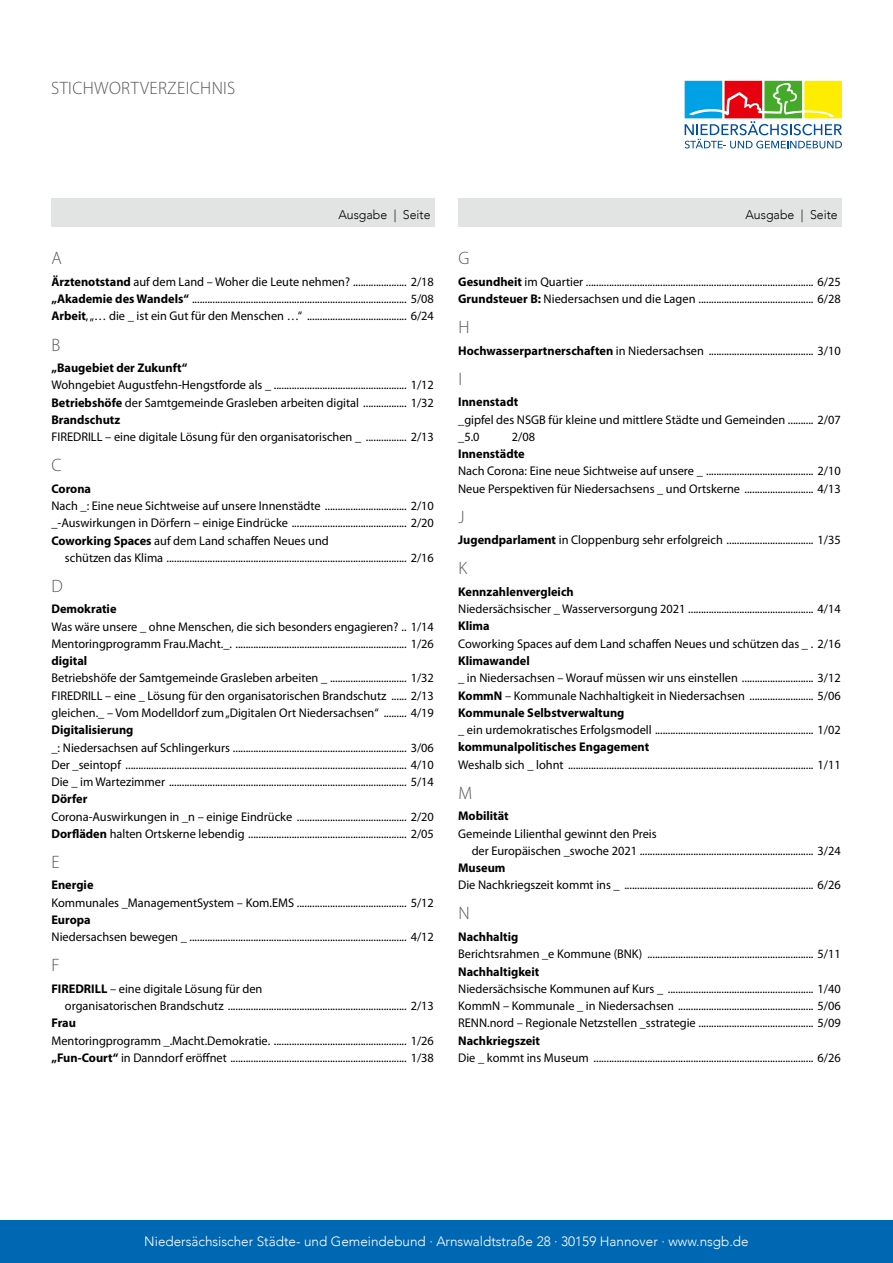
<style>
.page{position:relative;width:893px;height:1263px;background:#fff}
.page>*{position:absolute;margin:0;border:0;box-sizing:border-box;transform-origin:0 0}
.t1{font:300 18px "Myriad Pro";letter-spacing:.02em;color:#555756}
.t2{font:300 13.5px "Avenir";color:#fff}
.t3{font:12.6px/17.2px "Myriad Pro";color:#000}
.t4{font:700 12.6px "Myriad Pro";color:#000}
.t5{font:300 12.6px "Avenir";color:#000}
.s1{font-weight:700}
</style>
<div class="page">
<div style="left:0;top:1220px;width:893px;height:43px;background:#0068b2"></div>
<div style="left:458px;top:198px;width:384px;height:29px;background:#e2e3e3"></div>
<div style="left:51px;top:198px;width:384px;height:29px;background:#e2e3e3"></div>
<svg style="left:685px;top:81px;width:157px;height:67px"></svg>
<h1 class="t1" style="left:51px;top:78px;width:186px">STICHWORTVERZEICHNIS</h1>
<p class="t5" style="left:338px;top:207px;width:94px">Ausgabe | Seite</p>
<p class="t5" style="left:745px;top:207px;width:94px">Ausgabe | Seite</p>
<h1 class="t1" style="left:52px;top:248px;width:12px">A</h1>
<p class="t3" style="left:51px;top:273px;width:384px;text-align:justify"><span class="s1">Ärztenotstand</span> auf dem Land – Woher die Leute nehmen? ..................... 2/18 <span class="s1">„Akademie des Wandels“</span> .................................................................................... 5/08<br><span class="s1">Arbeit</span>, „… die _ ist ein Gut für den Menschen …“ ....................................... 6/24</p>
<h1 class="t1" style="left:52px;top:335px;width:10px">B</h1>
<p class="t4" style="left:51px;top:361px;width:137px">„Baugebiet der Zukunft“</p>
<p class="t3" style="left:51px;top:377px;width:384px;text-align:justify">Wohngebiet Augustfehn-Hengstforde als _ .................................................... 1/12<br><span class="s1">Betriebshöfe</span> der Samtgemeinde Grasleben arbeiten digital ................. 1/32<br><span class="s1">Brandschutz</span></p>
<p class="t3" style="left:51px;top:428px;width:384px">FIREDRILL – eine digitale Lösung für den organisatorischen _ ................ 2/13</p>
<h1 class="t1" style="left:52px;top:455px;width:12px">C</h1>
<p class="t4" style="left:51px;top:481px;width:41px">Corona</p>
<p class="t3" style="left:51px;top:497px;width:384px;text-align:justify">Nach _: Eine neue Sichtweise auf unsere Innenstädte ................................ 2/10 _-Auswirkungen in Dörfern – einige Eindrücke ............................................. 2/20<br><span class="s1">Coworking Spaces</span> auf dem Land schaffen Neues und</p>
<p class="t3" style="left:65px;top:549px;width:370px">schützen das Klima .............................................................................................. 2/16</p>
<h1 class="t1" style="left:52px;top:576px;width:13px">D</h1>
<p class="t4" style="left:51px;top:602px;width:67px">Demokratie</p>
<p class="t3" style="left:51px;top:618px;width:384px">Was wäre unsere _ ohne Menschen, die sich besonders engagieren? .. 1/14<br>Mentoringprogramm Frau.Macht._. ................................................................... 1/26</p>
<p class="t4" style="left:51px;top:654px;width:37px">digital</p>
<p class="t3" style="left:51px;top:670px;width:384px;text-align:justify">Betriebshöfe der Samtgemeinde Grasleben arbeiten _ .............................. 1/32<br>FIREDRILL – eine _ Lösung für den organisatorischen Brandschutz ...... 2/13 gleichen._ – Vom Modelldorf zum „Digitalen Ort Niedersachsen“ ......... 4/19</p>
<p class="t4" style="left:51px;top:723px;width:84px">Digitalisierung</p>
<p class="t3" style="left:51px;top:739px;width:384px;text-align:justify">_: Niedersachsen auf Schlingerkurs .................................................................... 3/06<br>Der _seintopf .............................................................................................................. 4/10<br>Die _ im Wartezimmer ............................................................................................. 5/14</p>
<p class="t4" style="left:51px;top:792px;width:38px">Dörfer</p>
<p class="t3" style="left:51px;top:808px;width:384px">Corona-Auswirkungen in _n – einige Eindrücke ........................................... 2/20<br><span class="s1">Dorfläden</span> halten Ortskerne lebendig .............................................................. 2/05</p>
<h1 class="t1" style="left:52px;top:852px;width:10px">E</h1>
<p class="t4" style="left:51px;top:878px;width:44px">Energie</p>
<p class="t3" style="left:51px;top:894px;width:384px">Kommunales _ManagementSystem – Kom.EMS ........................................... 5/12</p>
<p class="t4" style="left:51px;top:913px;width:41px">Europa</p>
<p class="t3" style="left:51px;top:929px;width:384px">Niedersachsen bewegen _ ..................................................................................... 4/12</p>
<h1 class="t1" style="left:52px;top:955px;width:10px">F</h1>
<p class="t3" style="left:65px;top:980px;width:370px;text-indent:-14px"><span class="s1">FIREDRILL</span> – eine digitale Lösung für den<br>organisatorischen Brandschutz ...................................................................... 2/13</p>
<p class="t4" style="left:51px;top:1016px;width:26px">Frau</p>
<p class="t3" style="left:51px;top:1032px;width:384px">Mentoringprogramm _.Macht.Demokratie. .................................................... 1/26 <span class="s1">„Fun-Court“</span> in Danndorf eröffnet ..................................................................... 1/38</p>
<h1 class="t1" style="left:458px;top:248px;width:13px">G</h1>
<p class="t3" style="left:458px;top:273px;width:384px"><span class="s1">Gesundheit</span> im Quartier ......................................................................................... 6/25<br><span class="s1">Grundsteuer B:</span> Niedersachsen und die Lagen ............................................. 6/28</p>
<h1 class="t1" style="left:458px;top:317px;width:13px">H</h1>
<p class="t3" style="left:458px;top:342px;width:384px"><span class="s1">Hochwasserpartnerschaften</span> in Niedersachsen ......................................... 3/10</p>
<h1 class="t1" style="left:458px;top:369px;width:5px">I</h1>
<p class="t4" style="left:458px;top:395px;width:62px">Innenstadt</p>
<p class="t3" style="left:458px;top:411px;width:384px">_gipfel des NSGB für kleine und mittlere Städte und Gemeinden .......... 2/07 _5.0</p>
<p class="t3" style="left:512px;top:428px;width:25px">2/08</p>
<p class="t4" style="left:458px;top:447px;width:68px">Innenstädte</p>
<p class="t3" style="left:458px;top:463px;width:384px">Nach Corona: Eine neue Sichtweise auf unsere _ .......................................... 2/10<br>Neue Perspektiven für Niedersachsens _ und Ortskerne ........................... 4/13</p>
<h1 class="t1" style="left:458px;top:507px;width:8px">J</h1>
<p class="t3" style="left:458px;top:532px;width:384px"><span class="s1">Jugendparlament</span> in Cloppenburg sehr erfolgreich .................................. 1/35</p>
<h1 class="t1" style="left:458px;top:558px;width:10px">K</h1>
<p class="t4" style="left:458px;top:585px;width:117px">Kennzahlenvergleich</p>
<p class="t3" style="left:458px;top:601px;width:384px">Niedersächsischer _ Wasserversorgung 2021 ................................................. 4/14</p>
<p class="t4" style="left:458px;top:619px;width:33px">Klima</p>
<p class="t3" style="left:458px;top:635px;width:384px">Coworking Spaces auf dem Land schaffen Neues und schützen das _ . 2/16</p>
<p class="t4" style="left:458px;top:654px;width:73px">Klimawandel</p>
<p class="t3" style="left:458px;top:670px;width:384px;text-align:justify">_ in Niedersachsen – Worauf müssen wir uns einstellen ............................ 3/12<br><span class="s1">KommN</span> – Kommunale Nachhaltigkeit in Niedersachsen ......................... 5/06<br><span class="s1">Kommunale Selbstverwaltung</span></p>
<p class="t3" style="left:458px;top:721px;width:384px">_ ein urdemokratisches Erfolgsmodell .............................................................. 1/02</p>
<p class="t4" style="left:458px;top:740px;width:193px">kommunalpolitisches Engagement</p>
<p class="t3" style="left:458px;top:756px;width:384px">Weshalb sich _ lohnt ................................................................................................ 1/11</p>
<h1 class="t1" style="left:458px;top:783px;width:15px">M</h1>
<p class="t4" style="left:458px;top:809px;width:52px">Mobilität</p>
<p class="t3" style="left:472px;top:825px;width:371px;text-indent:-14px">Gemeinde Lilienthal gewinnt den Preis<br>der Europäischen _swoche 2021 .................................................................... 3/24</p>
<p class="t4" style="left:458px;top:861px;width:49px">Museum</p>
<p class="t3" style="left:458px;top:877px;width:384px">Die Nachkriegszeit kommt ins _ .......................................................................... 6/26</p>
<h1 class="t1" style="left:458px;top:903px;width:13px">N</h1>
<p class="t4" style="left:458px;top:930px;width:62px">Nachhaltig</p>
<p class="t3" style="left:458px;top:946px;width:384px">Berichtsrahmen _e Kommune (BNK) ................................................................. 5/11</p>
<p class="t4" style="left:458px;top:964px;width:83px">Nachhaltigkeit</p>
<p class="t3" style="left:458px;top:980px;width:384px;text-align:justify">Niedersächsische Kommunen auf Kurs _ ......................................................... 1/40<br>KommN – Kommunale _ in Niedersachsen ..................................................... 5/06<br>RENN.nord – Regionale Netzstellen _sstrategie ............................................. 5/09</p>
<p class="t4" style="left:458px;top:1033px;width:83px">Nachkriegszeit</p>
<p class="t3" style="left:458px;top:1049px;width:384px">Die _ kommt ins Museum ...................................................................................... 6/26</p>
<p class="t2" style="left:144px;top:1233px;width:606px">Niedersächsischer Städte- und Gemeindebund · Arnswaldtstraße 28 · 30159 Hannover · www.nsgb.de</p>
</div>
